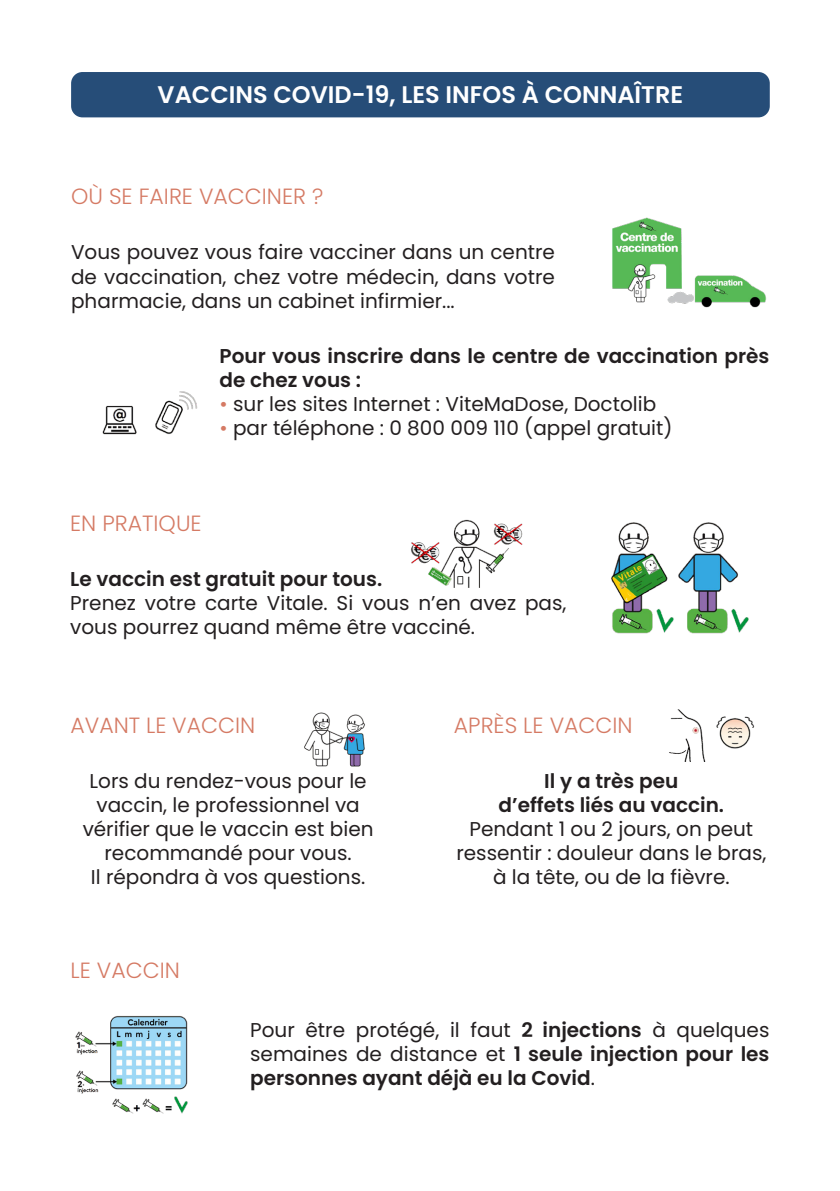
<style>
.page{position:relative;width:840px;height:1191px;background:#fff}
.page>*{position:absolute;margin:0;border:0;box-sizing:border-box;transform-origin:0 0}
.t1{font:600 24px "Poppins";color:#fff}
.t2{font:300 22px "Poppins";color:#d57a64}
.t3{font:20px/24px "Poppins";color:#231f20;text-align:center}
.t4{font:600 20px/24px "Poppins";color:#231f20}
.s1{color:#d57a64}
.s2{font-weight:600}
.s3{font-weight:400}
</style>
<div class="page">
<div style="left:71px;top:72px;width:698px;height:45px;background:#264d78;border-radius:11px"></div>
<img style="left:612px;top:217px;width:155px;height:91px">
<img style="left:102px;top:405px;width:35px;height:30px">
<img style="left:411px;top:519px;width:112px;height:68px">
<img style="left:611px;top:522px;width:137px;height:112px">
<img style="left:75px;top:1016px;width:113px;height:98px">
<img style="left:304px;top:712px;width:61px;height:55px">
<img style="left:669px;top:709px;width:86px;height:52px">
<img style="left:155px;top:391px;width:43px;height:43px">
<p class="t1" style="left:157px;top:81px;width:527px">VACCINS COVID-19, LES INFOS À CONNAÎTRE</p>
<p class="t2" style="left:71px;top:183px;width:253px">OÙ SE FAIRE VACCINER ?</p>
<p class="t3" style="left:71px;top:240px;width:485px;text-align:justify">Vous pouvez vous faire vacciner dans un centre de vaccination, chez votre médecin, dans votre pharmacie, dans un cabinet infirmier...</p>
<p class="t4" style="left:219px;top:344px;width:551px">Pour vous inscrire dans le centre de vaccination près de chez vous :</p>
<p class="t3" style="left:219px;top:392px;width:438px"><span class="s1">•</span> sur les sites Internet : ViteMaDose, Doctolib</p>
<p class="t3" style="left:219px;top:416px;width:454px"><span class="s1">•</span> par téléphone : 0 800 009 110 (appel gratuit)</p>
<p class="t2" style="left:70px;top:510px;width:133px">EN PRATIQUE</p>
<p class="t4" style="left:70px;top:567px;width:313px">Le vaccin est gratuit pour tous.</p>
<p class="t3" style="left:70px;top:591px;width:497px;text-align:left">Prenez votre carte Vitale. Si vous n’en avez pas, vous pourrez quand même être vacciné.</p>
<p class="t2" style="left:70px;top:712px;width:186px">AVANT LE VACCIN</p>
<p class="t3" style="left:83px;top:769px;width:292px">Lors du rendez-vous pour le vaccin, le professionnel va vérifier que le vaccin est bien recommandé pour vous.</p>
<p class="t3" style="left:91px;top:865px;width:276px">Il répondra à vos questions.</p>
<p class="t2" style="left:70px;top:957px;width:111px">LE VACCIN</p>
<p class="t2" style="left:453px;top:712px;width:180px">APRÈS LE VACCIN</p>
<p class="t4" style="left:544px;top:769px;width:136px">Il y a très peu</p>
<p class="t4" style="left:498px;top:793px;width:227px">d’effets liés au vaccin.</p>
<p class="t3" style="left:469px;top:817px;width:285px">Pendant 1 ou 2 jours, on peut</p>
<p class="t3" style="left:456px;top:841px;width:311px">ressentir : douleur dans le bras, à la tête, ou de la fièvre.</p>
<p class="t3" style="left:250px;top:1018px;width:520px">Pour être protégé, il faut <span class="s2">2 injections</span> à quelques</p>
<p class="t4" style="left:250px;top:1042px;width:520px"><span class="s3">semaines de distance et</span> 1 seule injection pour les personnes ayant déjà eu la Covid<span class="s3">.</span></p>
</div>
